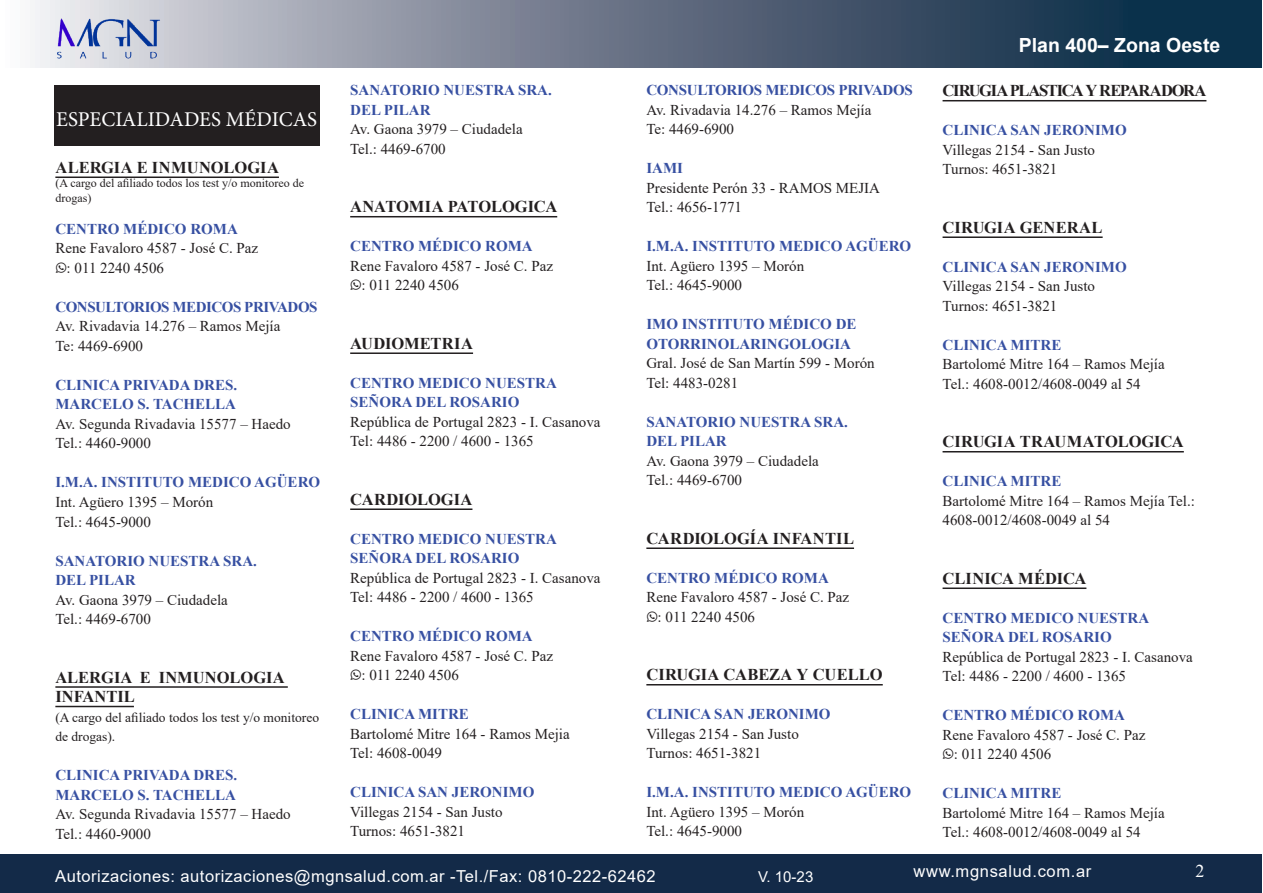
<style>
.page{position:relative;width:1263px;height:893px;background:#fff}
.page>*{position:absolute;margin:0;border:0;box-sizing:border-box;transform-origin:0 0}
.t1{font:21px "Minion Pro";color:#fff}
.t2{font:700 19.5px "Arial";color:#fff}
.t3{font:18px "Times New Roman";color:#fff}
.Especialidad{font:700 16.5px/19.5px "Times New Roman";color:#231f20}
.t4{font:16.5px "Arial";letter-spacing:.03em;color:#fff}
.Especialidad-2{font:700 16.5px "Times New Roman";letter-spacing:-.07em;color:#231f20}
.texto{font:15px "Times New Roman";color:#231f20}
.nombre{font:700 15px "Times New Roman";color:#3750a2}
.nombre-2{font:700 15px "Times New Roman";letter-spacing:-.03em;color:#3750a2}
.nombre-3{font:700 15px "Times New Roman";letter-spacing:-.02em;color:#3750a2}
.t5{font:15px "Arial";color:#fff}
.t6{font:13.5px/19.5px "Times New Roman";color:#231f20}
.t7{font:12px/14.4px "Times New Roman";color:#231f20}
</style>
<div class="page">
<div style="left:1px;top:854px;width:1261px;height:39px;background:#132a48"></div>
<svg style="left:30px;top:0;width:1231px;height:67px;background:#637285"></svg>
<img style="left:55px;top:17px;width:107px;height:43px">
<hr style="left:55px;top:177px;width:224px;height:1px;background:#231f20">
<hr style="left:55px;top:686px;width:233px;height:2px;background:#231f20">
<hr style="left:55px;top:706px;width:79px;height:1px;background:#231f20">
<hr style="left:350px;top:216px;width:207px;height:1px;background:#231f20">
<hr style="left:350px;top:352px;width:123px;height:2px;background:#231f20">
<hr style="left:350px;top:508px;width:122px;height:2px;background:#231f20">
<hr style="left:646px;top:547px;width:208px;height:2px;background:#231f20">
<hr style="left:646px;top:684px;width:237px;height:1px;background:#231f20">
<hr style="left:942px;top:100px;width:264px;height:1px;background:#231f20">
<hr style="left:942px;top:236px;width:161px;height:2px;background:#231f20">
<hr style="left:942px;top:451px;width:242px;height:1px;background:#231f20">
<hr style="left:942px;top:587px;width:144px;height:2px;background:#231f20">
<div style="left:54px;top:85px;width:265px;height:60px;background:#231f20"></div>
<p class="t1" style="left:56px;top:105px;width:262px">ESPECIALIDADES MÉDICAS</p>
<p class="Especialidad" style="left:55px;top:157px;width:225px">ALERGIA E INMUNOLOGIA</p>
<p class="t7" style="left:55px;top:176px;width:250px">(A cargo del afiliado todos los test y/o monitoreo de drogas)</p>
<p class="nombre" style="left:55px;top:218px;width:184px">CENTRO MÉDICO ROMA</p>
<p class="texto" style="left:55px;top:238px;width:204px">Rene Favaloro 4587 - José C. Paz</p>
<p class="texto" style="left:67px;top:257px;width:99px">: 011 2240 4506</p>
<p class="nombre-2" style="left:55px;top:296px;width:264px">CONSULTORIOS MEDICOS PRIVADOS</p>
<p class="texto" style="left:55px;top:316px;width:226px">Av. Rivadavia 14.276 – Ramos Mejía</p>
<p class="texto" style="left:55px;top:335px;width:89px">Te: 4469-6900</p>
<p class="nombre" style="left:55px;top:374px;width:183px">CLINICA PRIVADA DRES.</p>
<p class="nombre" style="left:55px;top:394px;width:182px">MARCELO S. TACHELLA</p>
<p class="texto" style="left:55px;top:413px;width:237px">Av. Segunda Rivadavia 15577 – Haedo</p>
<p class="texto" style="left:55px;top:433px;width:97px">Tel.: 4460-9000</p>
<p class="nombre" style="left:55px;top:472px;width:266px">I.M.A. INSTITUTO MEDICO AGÜERO</p>
<p class="texto" style="left:55px;top:491px;width:159px">Int. Agüero 1395 – Morón</p>
<p class="texto" style="left:55px;top:511px;width:97px">Tel.: 4645-9000</p>
<p class="nombre" style="left:55px;top:550px;width:203px">SANATORIO NUESTRA SRA.</p>
<p class="nombre" style="left:55px;top:569px;width:82px">DEL PILAR</p>
<p class="texto" style="left:55px;top:589px;width:174px">Av. Gaona 3979 – Ciudadela</p>
<p class="texto" style="left:55px;top:608px;width:97px">Tel.: 4469-6700</p>
<p class="Especialidad" style="left:55px;top:667px;width:231px">ALERGIA E INMUNOLOGIA<br>INFANTIL</p>
<p class="t6" style="left:55px;top:707px;width:265px">(A cargo del afiliado todos los test y/o monitoreo de drogas).</p>
<p class="nombre" style="left:55px;top:764px;width:183px">CLINICA PRIVADA DRES.</p>
<p class="nombre" style="left:55px;top:784px;width:182px">MARCELO S. TACHELLA</p>
<p class="texto" style="left:55px;top:803px;width:237px">Av. Segunda Rivadavia 15577 – Haedo</p>
<p class="texto" style="left:55px;top:823px;width:97px">Tel.: 4460-9000</p>
<p class="nombre" style="left:350px;top:79px;width:203px">SANATORIO NUESTRA SRA.</p>
<p class="nombre" style="left:350px;top:99px;width:82px">DEL PILAR</p>
<p class="texto" style="left:350px;top:119px;width:174px">Av. Gaona 3979 – Ciudadela</p>
<p class="texto" style="left:350px;top:138px;width:97px">Tel.: 4469-6700</p>
<p class="Especialidad" style="left:350px;top:196px;width:209px">ANATOMIA PATOLOGICA</p>
<p class="nombre" style="left:350px;top:235px;width:184px">CENTRO MÉDICO ROMA</p>
<p class="texto" style="left:350px;top:255px;width:204px">Rene Favaloro 4587 - José C. Paz</p>
<p class="texto" style="left:361px;top:275px;width:99px">: 011 2240 4506</p>
<p class="Especialidad" style="left:350px;top:333px;width:124px">AUDIOMETRIA</p>
<p class="nombre" style="left:350px;top:372px;width:208px">CENTRO MEDICO NUESTRA</p>
<p class="nombre" style="left:350px;top:391px;width:171px">SEÑORA DEL ROSARIO</p>
<p class="texto" style="left:350px;top:411px;width:252px">República de Portugal 2823 - I. Casanova</p>
<p class="texto" style="left:350px;top:431px;width:185px">Tel: 4486 - 2200 / 4600 - 1365</p>
<p class="Especialidad" style="left:350px;top:489px;width:124px">CARDIOLOGIA</p>
<p class="nombre" style="left:350px;top:528px;width:208px">CENTRO MEDICO NUESTRA</p>
<p class="nombre" style="left:350px;top:547px;width:171px">SEÑORA DEL ROSARIO</p>
<p class="texto" style="left:350px;top:567px;width:252px">República de Portugal 2823 - I. Casanova</p>
<p class="texto" style="left:350px;top:587px;width:185px">Tel: 4486 - 2200 / 4600 - 1365</p>
<p class="nombre" style="left:350px;top:625px;width:184px">CENTRO MÉDICO ROMA</p>
<p class="texto" style="left:350px;top:645px;width:204px">Rene Favaloro 4587 - José C. Paz</p>
<p class="texto" style="left:361px;top:665px;width:99px">: 011 2240 4506</p>
<p class="nombre" style="left:350px;top:703px;width:120px">CLINICA MITRE</p>
<p class="texto" style="left:350px;top:723px;width:221px">Bartolomé Mitre 164 - Ramos Mejia</p>
<p class="texto" style="left:350px;top:743px;width:93px">Tel: 4608-0049</p>
<p class="nombre" style="left:350px;top:781px;width:186px">CLINICA SAN JERONIMO</p>
<p class="texto" style="left:350px;top:801px;width:154px">Villegas 2154 - San Justo</p>
<p class="texto" style="left:350px;top:821px;width:116px">Turnos: 4651-3821</p>
<p class="nombre-3" style="left:646px;top:79px;width:268px">CONSULTORIOS MEDICOS PRIVADOS</p>
<p class="texto" style="left:646px;top:99px;width:226px">Av. Rivadavia 14.276 – Ramos Mejía</p>
<p class="texto" style="left:646px;top:119px;width:89px">Te: 4469-6900</p>
<p class="nombre" style="left:646px;top:157px;width:38px">IAMI</p>
<p class="texto" style="left:646px;top:177px;width:235px">Presidente Perón 33 - RAMOS MEJIA</p>
<p class="texto" style="left:646px;top:197px;width:97px">Tel.: 4656-1771</p>
<p class="nombre" style="left:646px;top:235px;width:266px">I.M.A. INSTITUTO MEDICO AGÜERO</p>
<p class="texto" style="left:646px;top:255px;width:159px">Int. Agüero 1395 – Morón</p>
<p class="texto" style="left:646px;top:275px;width:97px">Tel.: 4645-9000</p>
<p class="nombre" style="left:646px;top:313px;width:212px">IMO INSTITUTO MÉDICO DE</p>
<p class="nombre" style="left:646px;top:333px;width:206px">OTORRINOLARINGOLOGIA</p>
<p class="texto" style="left:646px;top:353px;width:230px">Gral. José de San Martín 599 - Morón</p>
<p class="texto" style="left:646px;top:372px;width:93px">Tel: 4483-0281</p>
<p class="nombre" style="left:646px;top:411px;width:203px">SANATORIO NUESTRA SRA.</p>
<p class="nombre" style="left:646px;top:430px;width:82px">DEL PILAR</p>
<p class="texto" style="left:646px;top:450px;width:174px">Av. Gaona 3979 – Ciudadela</p>
<p class="texto" style="left:646px;top:470px;width:97px">Tel.: 4469-6700</p>
<p class="Especialidad" style="left:646px;top:528px;width:209px">CARDIOLOGÍA INFANTIL</p>
<p class="nombre" style="left:646px;top:567px;width:184px">CENTRO MÉDICO ROMA</p>
<p class="texto" style="left:646px;top:587px;width:204px">Rene Favaloro 4587 - José C. Paz</p>
<p class="texto" style="left:658px;top:606px;width:99px">: 011 2240 4506</p>
<p class="Especialidad" style="left:646px;top:664px;width:238px">CIRUGIA CABEZA Y CUELLO</p>
<p class="nombre" style="left:646px;top:703px;width:186px">CLINICA SAN JERONIMO</p>
<p class="texto" style="left:646px;top:723px;width:154px">Villegas 2154 - San Justo</p>
<p class="texto" style="left:646px;top:743px;width:116px">Turnos: 4651-3821</p>
<p class="nombre" style="left:646px;top:781px;width:266px">I.M.A. INSTITUTO MEDICO AGÜERO</p>
<p class="texto" style="left:646px;top:801px;width:159px">Int. Agüero 1395 – Morón</p>
<p class="texto" style="left:646px;top:821px;width:97px">Tel.: 4645-9000</p>
<h2 class="t2" style="left:1019px;top:31px;width:203px">Plan 400– Zona Oeste</h2>
<p class="Especialidad-2" style="left:942px;top:79px;width:265px">CIRUGIA PLASTICA Y REPARADORA</p>
<p class="nombre" style="left:942px;top:119px;width:186px">CLINICA SAN JERONIMO</p>
<p class="texto" style="left:942px;top:139px;width:154px">Villegas 2154 - San Justo</p>
<p class="texto" style="left:942px;top:159px;width:116px">Turnos: 4651-3821</p>
<p class="Especialidad" style="left:942px;top:217px;width:162px">CIRUGIA GENERAL</p>
<p class="nombre" style="left:942px;top:256px;width:186px">CLINICA SAN JERONIMO</p>
<p class="texto" style="left:942px;top:276px;width:154px">Villegas 2154 - San Justo</p>
<p class="texto" style="left:942px;top:295px;width:116px">Turnos: 4651-3821</p>
<p class="nombre" style="left:942px;top:334px;width:120px">CLINICA MITRE</p>
<p class="texto" style="left:942px;top:354px;width:224px">Bartolomé Mitre 164 – Ramos Mejía</p>
<p class="texto" style="left:942px;top:373px;width:200px">Tel.: 4608-0012/4608-0049 al 54</p>
<p class="Especialidad" style="left:942px;top:431px;width:243px">CIRUGIA TRAUMATOLOGICA</p>
<p class="nombre" style="left:942px;top:470px;width:120px">CLINICA MITRE</p>
<p class="texto" style="left:942px;top:490px;width:254px">Bartolomé Mitre 164 – Ramos Mejía Tel.:</p>
<p class="texto" style="left:942px;top:510px;width:169px">4608-0012/4608-0049 al 54</p>
<p class="Especialidad" style="left:942px;top:568px;width:145px">CLINICA MÉDICA</p>
<p class="nombre" style="left:942px;top:607px;width:208px">CENTRO MEDICO NUESTRA</p>
<p class="nombre" style="left:942px;top:626px;width:171px">SEÑORA DEL ROSARIO</p>
<p class="texto" style="left:942px;top:646px;width:252px">República de Portugal 2823 - I. Casanova</p>
<p class="texto" style="left:942px;top:666px;width:185px">Tel: 4486 - 2200 / 4600 - 1365</p>
<p class="nombre" style="left:942px;top:704px;width:184px">CENTRO MÉDICO ROMA</p>
<p class="texto" style="left:942px;top:724px;width:204px">Rene Favaloro 4587 - José C. Paz</p>
<p class="texto" style="left:954px;top:744px;width:99px">: 011 2240 4506</p>
<p class="nombre" style="left:942px;top:782px;width:120px">CLINICA MITRE</p>
<p class="texto" style="left:942px;top:802px;width:224px">Bartolomé Mitre 164 – Ramos Mejía</p>
<p class="texto" style="left:942px;top:822px;width:200px">Tel.: 4608-0012/4608-0049 al 54</p>
<p class="t4" style="left:55px;top:865px;width:602px">Autorizaciones: autorizaciones@mgnsalud.com.ar -Tel./Fax: 0810-222-62462</p>
<p class="t4" style="left:913px;top:860px;width:179px">www.mgnsalud.com.ar</p>
<p class="t3" style="left:1195px;top:858px;width:10px">2</p>
<p class="t5" style="left:758px;top:866px;width:57px">V. 10-23</p>
</div>
